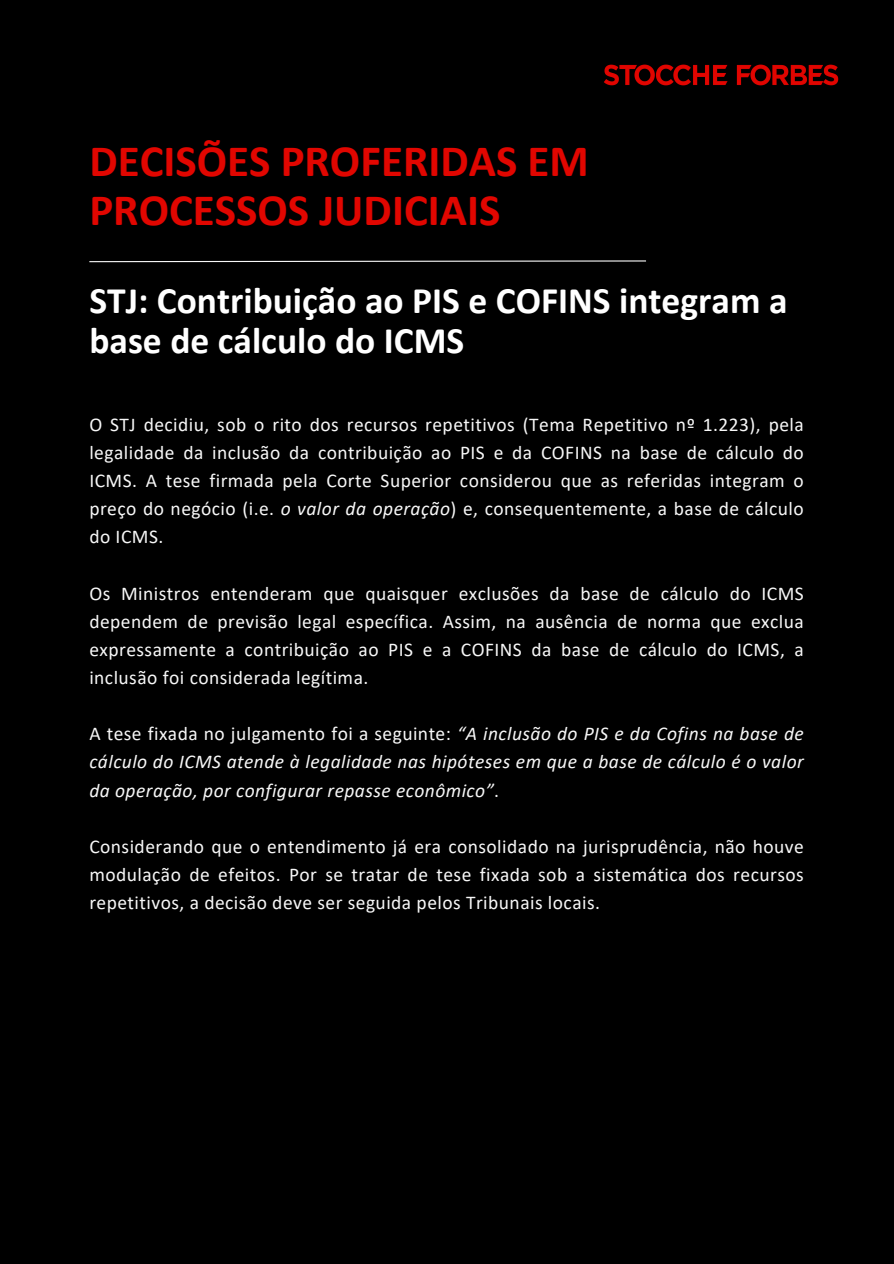
<style>
.page{position:relative;width:894px;height:1264px;background:#fff}
.page>*{position:absolute;margin:0;border:0;box-sizing:border-box;transform-origin:0 0}
.t1{font:700 45px/49.5px "Calibri";color:#e10600}
.t2{font:700 37.5px/40.5px "Calibri";color:#fff}
.t3{font:19.5px/28.2px "Calibri";letter-spacing:.025em;color:#f7f7f7;text-align:justify}
.t4{font:italic 19.5px/28.2px "Calibri";letter-spacing:.025em;color:#f7f7f7;text-align:justify}
.s1{font-style:italic}
.s2{font-style:normal}
</style>
<div class="page">
<div style="left:0;top:0;width:893px;height:1263px;background:#000"></div>
<img style="left:604px;top:64px;width:235px;height:22px">
<svg style="left:89px;top:260px;width:557px;height:3px"></svg>
<p class="t1" style="left:89px;top:140px;width:501px">DECISÕES PROFERIDAS EM<br>PROCESSOS JUDICIAIS</p>
<p class="t2" style="left:89px;top:283px;width:699px">STJ: Contribuição ao PIS e COFINS integram a base de cálculo do ICMS</p>
<p class="t3" style="left:89px;top:412px;width:715px">O STJ decidiu, sob o rito dos recursos repetitivos (Tema Repetitivo nº 1.223), pela legalidade da inclusão da contribuição ao PIS e da COFINS na base de cálculo do ICMS. A tese firmada pela Corte Superior considerou que as referidas integram o preço do negócio (i.e. <span class="s1">o valor da operação</span>) e, consequentemente, a base de cálculo do ICMS.</p>
<h1 class="t3" style="left:89px;top:580px;width:715px">Os Ministros entenderam que quaisquer exclusões da base de cálculo do ICMS dependem de previsão legal específica. Assim, na ausência de norma que exclua expressamente a contribuição ao PIS e a COFINS da base de cálculo do ICMS, a inclusão foi considerada legítima.</h1>
<p class="t4" style="left:89px;top:721px;width:715px"><span class="s2">A tese fixada no julgamento foi a seguinte:</span> “A inclusão do PIS e da Cofins na base de cálculo do ICMS atende à legalidade nas hipóteses em que a base de cálculo é o valor da operação, por configurar repasse econômico”<span class="s2">.</span></p>
<h2 class="t3" style="left:89px;top:833px;width:715px">Considerando que o entendimento já era consolidado na jurisprudência, não houve modulação de efeitos. Por se tratar de tese fixada sob a sistemática dos recursos repetitivos, a decisão deve ser seguida pelos Tribunais locais.</h2>
</div>
